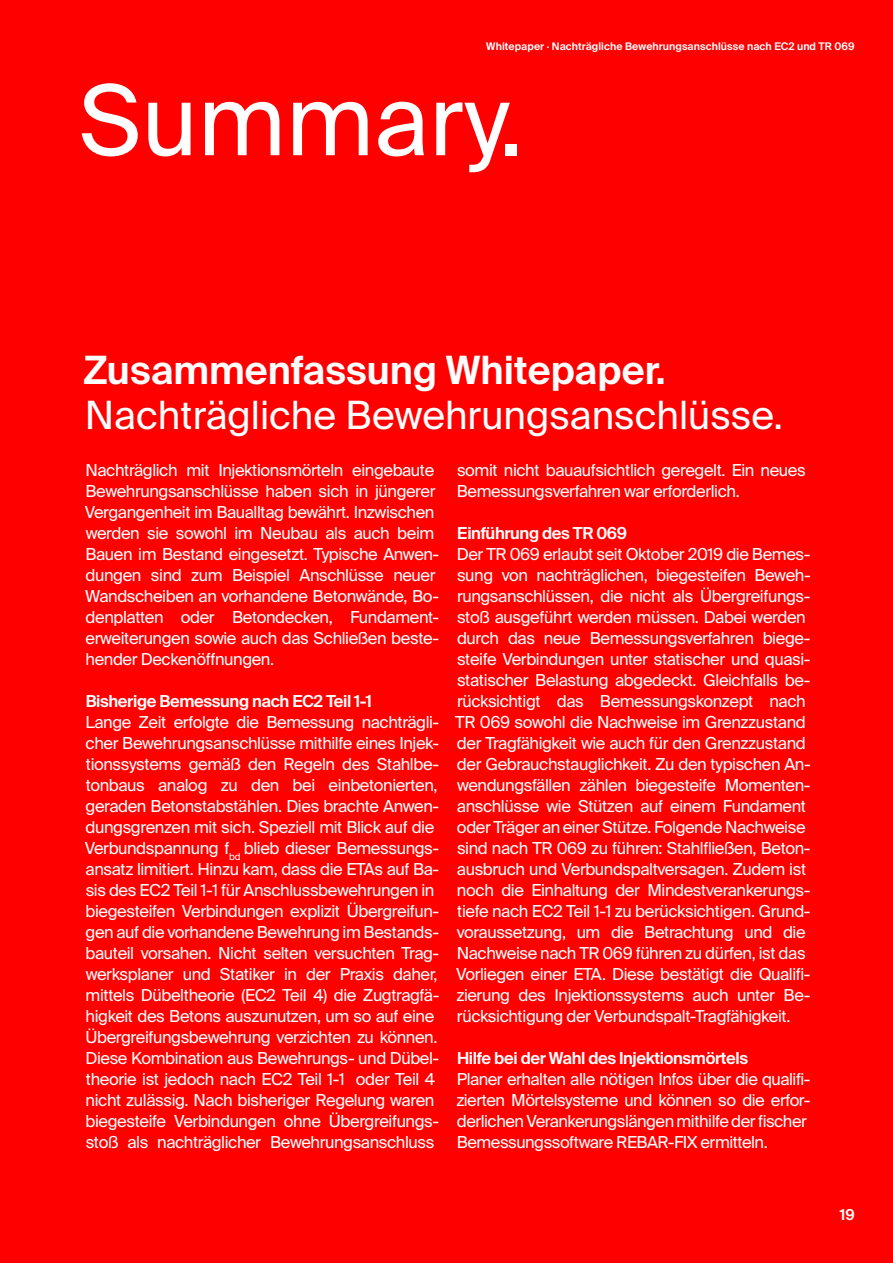
<style>
.page{position:relative;width:893px;height:1263px;background:#f00}
.page>*{position:absolute;margin:0;border:0;box-sizing:border-box;transform-origin:0 0}
.t1{font:97.5px "fischerstrong";letter-spacing:.005em;color:#fff}
.t2{font:39px "fischerstrong";color:#fff}
.t3{font:600 39px "fischerstrong";color:#fff}
.t4{font:16.5px/21px "fischerstrong";letter-spacing:-.025em;color:#fff}
.t5{font:600 16.5px "fischerstrong";letter-spacing:-.025em;color:#fff}
.t6{font:600 15px "fischerstrong";color:#fff}
.t7{font:600 10.5px "fischerstrong";letter-spacing:.005em;color:#fff}
</style>
<div class="page">
<p class="t7" style="left:486px;top:41px;width:370px">Whitepaper · Nachträgliche Bewehrungsanschlüsse nach EC2 und TR 069</p>
<h1 class="t1" style="left:79px;top:65px;width:446px">Summary.</h1>
<h2 class="t3" style="left:83px;top:348px;width:584px">Zusammenfassung Whitepaper.</h2>
<h2 class="t2" style="left:85px;top:393px;width:700px">Nachträgliche Bewehrungsanschlüsse.</h2>
<p class="t4" style="left:85px;top:460px;width:356px">Nachträglich mit Injektionsmörteln eingebaute Bewehrungsanschlüsse haben sich in jüngerer Vergangenheit im Baualltag bewährt. Inzwischen werden sie sowohl im Neubau als auch beim Bauen im Bestand eingesetzt. Typische Anwen&shy;dungen sind zum Beispiel Anschlüsse neuer Wandscheiben an vorhandene Betonwände, Bo&shy;denplatten oder Betondecken, Fundament&shy;erweiterungen sowie auch das Schließen beste&shy;hender Deckenöffnungen.</p>
<p class="t5" style="left:86px;top:692px;width:288px">Bisherige Bemessung nach EC2 Teil 1-1</p>
<p class="t4" style="left:85px;top:712px;width:356px">Lange Zeit erfolgte die Bemessung nachträgli&shy;cher Bewehrungsanschlüsse mithilfe eines Injek&shy;tionssystems gemäß den Regeln des Stahlbe&shy;tonbaus analog zu den bei einbetonierten, geraden Betonstabstählen. Dies brachte Anwen&shy;dungsgrenzen mit sich. Speziell mit Blick auf die Verbundspannung f<sub>bd</sub> blieb dieser Bemessungs&shy;ansatz limitiert. Hinzu kam, dass die ETAs auf Ba&shy;sis des EC2 Teil 1-1 für Anschlussbewehrungen in biegesteifen Verbindungen explizit Übergreifun&shy;gen auf die vorhandene Bewehrung im Bestands&shy;bauteil vorsahen. Nicht selten versuchten Trag&shy;werksplaner und Statiker in der Praxis daher, mittels Dübeltheorie (EC2 Teil 4) die Zugtragfä&shy;higkeit des Betons auszunutzen, um so auf eine Übergreifungsbewehrung verzichten zu können.<br>Diese Kombination aus Bewehrungs- und Dübel&shy;theorie ist jedoch nach EC2 Teil 1-1 oder Teil 4 nicht zulässig. Nach bisheriger Regelung waren biegesteife Verbindungen ohne Übergreifungs&shy;stoß als nachträglicher Bewehrungsanschluss</p>
<p class="t4" style="left:457px;top:460px;width:350px">somit nicht bauaufsichtlich geregelt. Ein neues<br>Bemessungsverfahren war erforderlich.</p>
<p class="t5" style="left:457px;top:524px;width:172px">Einführung des TR 069</p>
<p class="t4" style="left:455px;top:544px;width:357px">Der TR 069 erlaubt seit Oktober 2019 die Bemes&shy;sung von nachträglichen, biegesteifen Beweh&shy;rungsanschlüssen, die nicht als Übergreifungs&shy;stoß ausgeführt werden müssen. Dabei werden durch das neue Bemessungsverfahren biege&shy;steife Verbindungen unter statischer und quasi&shy;statischer Belastung abgedeckt. Gleichfalls be&shy;rücksichtigt das Bemessungskonzept nach TR 069 sowohl die Nachweise im Grenzzustand der Tragfähigkeit wie auch für den Grenzzustand der Gebrauchstauglichkeit. Zu den typischen An&shy;wendungsfällen zählen biegesteife Momenten&shy;anschlüsse wie Stützen auf einem Fundament oder Träger an einer Stütze. Folgende Nachweise sind nach TR 069 zu führen: Stahlfließen, Beton&shy;ausbruch und Verbundspaltversagen. Zudem ist noch die Einhaltung der Mindestverankerungs&shy;tiefe nach EC2 Teil 1-1 zu berücksichtigen. Grund&shy;voraussetzung, um die Betrachtung und die Nachweise nach TR 069 führen zu dürfen, ist das Vorliegen einer ETA. Diese bestätigt die Qualifi&shy;zierung des Injektionssystems auch unter Be&shy;rücksichtigung der Verbundspalt-Tragfähigkeit.</p>
<p class="t5" style="left:457px;top:1049px;width:293px">Hilfe bei der Wahl des Injektionsmörtels</p>
<p class="t4" style="left:456px;top:1069px;width:356px">Planer erhalten alle nötigen Infos über die qualifi&shy;zierten Mörtelsysteme und können so die erfor&shy;derlichen Verankerungslängen mithilfe der fischer Bemessungssoftware REBAR-FIX ermitteln.</p>
<p class="t6" style="left:840px;top:1206px;width:16px">19</p>
</div>
